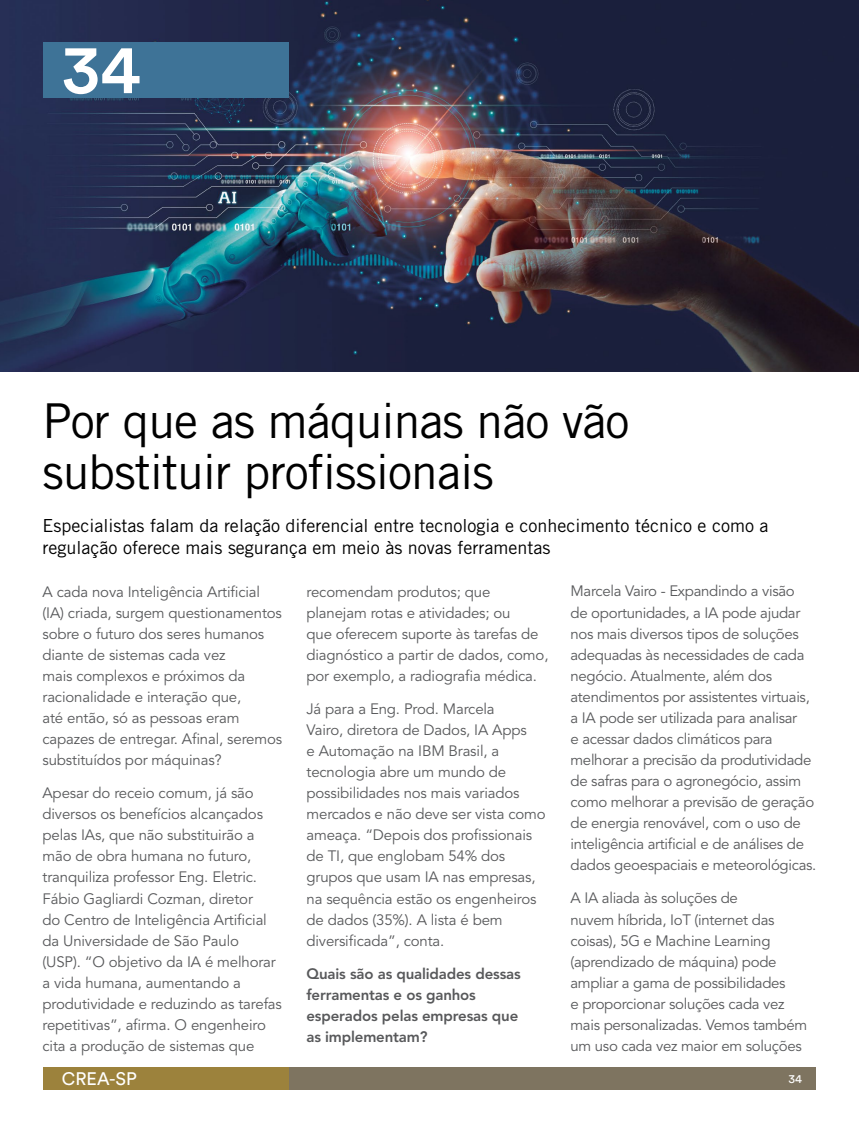
<style>
.page{position:relative;width:859px;height:1132px;background:#fff}
.page>*{position:absolute;margin:0;border:0;box-sizing:border-box;transform-origin:0 0}
.t1{font:500 69.15px "Circular Std";color:#fff}
.t2{font:48px/51px "Trade Gothic";letter-spacing:-.02em;color:#000}
.t3{font:18px/21.6px "Trade Gothic";color:#000}
.t4{font:18px "Circular Std";color:#fff}
.t5{font:15px/21px "Avenir LT Std";letter-spacing:-.01em;color:#58595b}
.t6{font:800 15px/21px "Avenir LT Std";letter-spacing:-.01em;color:#58595b}
.t7{font:12px "Circular Std";color:#fff}
</style>
<div class="page">
<div style="left:288px;top:1066px;width:528px;height:23px;background:#7e7460"></div>
<div style="left:43px;top:1066px;width:245px;height:23px;background:#9c823c"></div>
<img style="left:0;top:0;width:859px;height:371px">
<div style="left:43px;top:42px;width:245px;height:55px;background:#3e7397"></div>
<h1 class="t1" style="left:62px;top:25px;width:80px">34</h1>
<h2 class="t2" style="left:43px;top:395px;width:588px">Por que as máquinas não vão substituir profissionais</h2>
<p class="t3" style="left:43px;top:514px;width:727px">Especialistas falam da relação diferencial entre tecnologia e conhecimento técnico e como a regulação oferece mais segurança em meio às novas ferramentas</p>
<p class="t5" style="left:43px;top:581px;width:241px">A cada nova Inteligência Artificial (IA) criada, surgem questionamentos sobre o futuro dos seres humanos diante de sistemas cada vez<br>mais complexos e próximos da racionalidade e interação que,<br>até então, só as pessoas eram capazes de entregar. Afinal, seremos substituídos por máquinas?</p>
<p class="t5" style="left:43px;top:782px;width:241px">Apesar do receio comum, já são diversos os benefícios alcançados pelas IAs, que não substituirão a mão de obra humana no futuro, tranquiliza professor Eng. Eletric.<br>Fábio Gagliardi Cozman, diretor<br>do Centro de Inteligência Artificial da Universidade de São Paulo<br>(USP). “O objetivo da IA é melhorar a vida humana, aumentando a produtividade e reduzindo as tarefas repetitivas”, afirma. O engenheiro cita a produção de sistemas que</p>
<p class="t5" style="left:306px;top:581px;width:243px">recomendam produtos; que planejam rotas e atividades; ou<br>que oferecem suporte às tarefas de diagnóstico a partir de dados, como, por exemplo, a radiografia médica.</p>
<p class="t5" style="left:306px;top:698px;width:241px">Já para a Eng. Prod. Marcela<br>Vairo, diretora de Dados, IA Apps<br>e Automação na IBM Brasil, a tecnologia abre um mundo de possibilidades nos mais variados mercados e não deve ser vista como ameaça. “Depois dos profissionais de TI, que englobam 54% dos grupos que usam IA nas empresas, na sequência estão os engenheiros de dados (35%). A lista é bem diversificada”, conta.</p>
<p class="t6" style="left:306px;top:963px;width:216px">Quais são as qualidades dessas ferramentas e os ganhos esperados pelas empresas que as implementam?</p>
<p class="t5" style="left:570px;top:581px;width:247px">Marcela Vairo - Expandindo a visão<br>de oportunidades, a IA pode ajudar nos mais diversos tipos de soluções adequadas às necessidades de cada negócio. Atualmente, além dos atendimentos por assistentes virtuais, a IA pode ser utilizada para analisar<br>e acessar dados climáticos para melhorar a precisão da produtividade de safras para o agronegócio, assim como melhorar a previsão de geração de energia renovável, com o uso de inteligência artificial e de análises de dados geoespaciais e meteorológicas.</p>
<p class="t5" style="left:570px;top:887px;width:238px">A IA aliada às soluções de<br>nuvem híbrida, IoT (internet das coisas), 5G e Machine Learning (aprendizado de máquina) pode ampliar a gama de possibilidades<br>e proporcionar soluções cada vez mais personalizadas. Vemos também um uso cada vez maior em soluções</p>
<p class="t4" style="left:62px;top:1067px;width:77px">CREA-SP</p>
<p class="t7" style="left:788px;top:1071px;width:15px">34</p>
</div>
